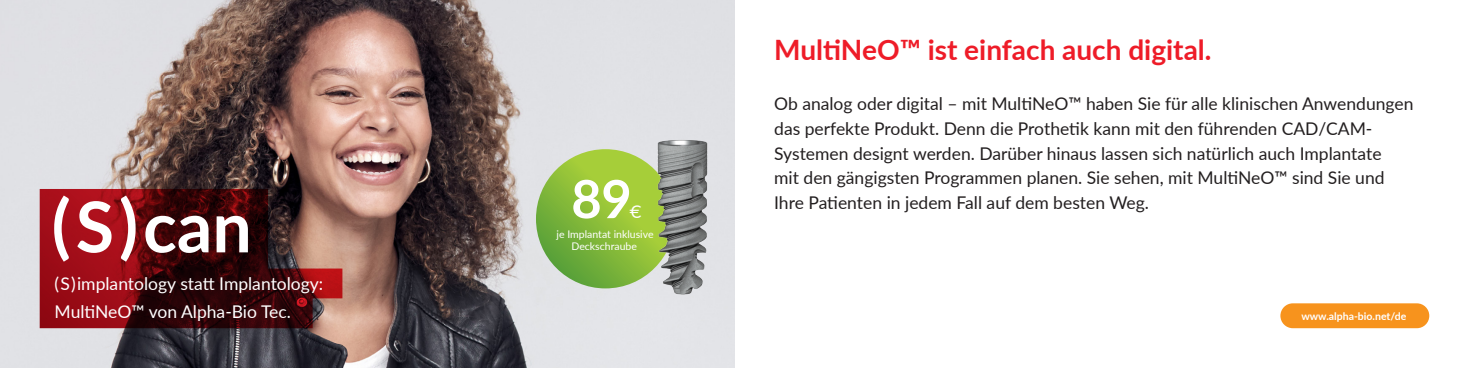
<style>
.page{position:relative;width:1469px;height:368px;background:#fff}
.page>*{position:absolute;margin:0;border:0;box-sizing:border-box;transform-origin:0 0}
.t1{font:700 70px "Lato";color:#fff}
.t2{font:700 52.5px "Lato";color:#fff}
.t3{font:700 28px "Lato";color:#ee1c28}
.t4{font:17.5px/24.8px "Lato";color:#231f20}
.t5{font:17.5px/28px "Lato";color:#fff}
.t6{font:10.5px "Lato";color:#fff}
.t7{font:700 10.5px "Lato";color:#fff}
</style>
<div class="page">
<img style="left:0;top:0;width:734px;height:367px">
<div style="left:1280px;top:303px;width:149px;height:24px;background:#f7931d;border-radius:12px"></div>
<svg style="left:536px;top:149px;width:139px;height:139px;background:#83b939"></svg>
<img style="left:620px;top:109px;width:99px;height:199px">
<svg style="left:40px;top:189px;width:302px;height:138px;background:#661619"></svg>
<h1 class="t1" style="left:52px;top:175px;width:202px">(S)can</h1>
<p class="t5" style="left:55px;top:268px;width:270px">(S)implantology statt Implantology:<br>MultiNeO™ von Alpha-Bio Tec.</p>
<h2 class="t2" style="left:571px;top:160px;width:62px">89</h2>
<p class="t5" style="left:629px;top:197px;width:14px">€</p>
<p class="t6" style="left:556px;top:226px;width:98px">je Implantat inklusive</p>
<p class="t6" style="left:571px;top:239px;width:67px">Deckschraube</p>
<h3 class="t3" style="left:774px;top:29px;width:439px">MultiNeO™ ist einfach auch digital.</h3>
<p class="t4" style="left:774px;top:90px;width:641px">Ob analog oder digital – mit MultiNeO™ haben Sie für alle klinischen Anwendungen das perfekte Produkt. Denn die Prothetik kann mit den führenden CAD/CAM-Systemen designt werden. Darüber hinaus lassen sich natürlich auch Implantate<br>mit den gängigsten Programmen planen. Sie sehen, mit MultiNeO™ sind Sie und Ihre Patienten in jedem Fall auf dem besten Weg.</p>
<p class="t7" style="left:1301px;top:307px;width:107px">www.alpha-bio.net/de</p>
</div>
